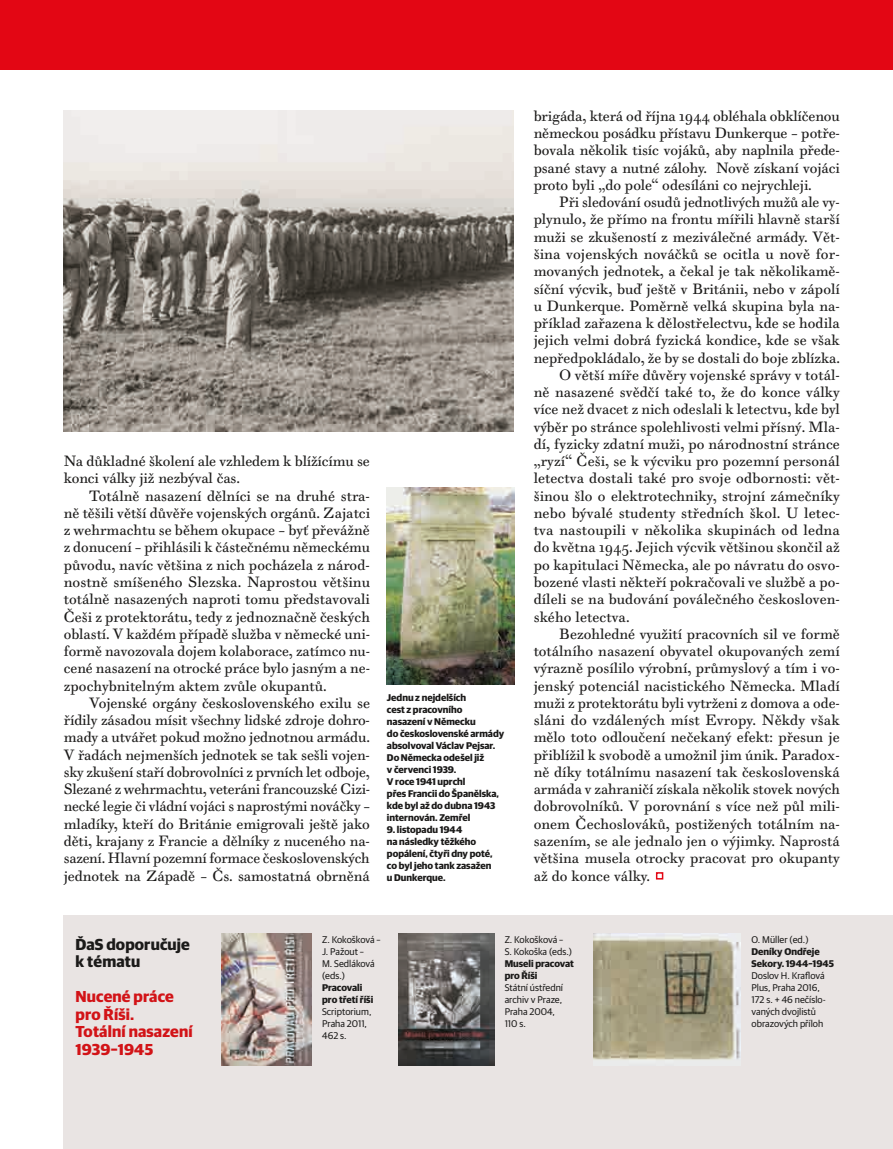
<style>
.page{position:relative;width:893px;height:1149px;background:#fff}
.page>*{position:absolute;margin:0;border:0;box-sizing:border-box;transform-origin:0 0}
.Knihy_k_tematu_-_Nad{font:700 15.9px/17.4px "Guardian Sans";letter-spacing:.01em;color:#d21317}
.Knihy_k_tematu_-_Nad-2{font:700 15.9px/17.4px "Guardian Sans";letter-spacing:.01em;color:#1b1a19}
.t1{font:14.25px/17.2px "Walbaum Text Pro";letter-spacing:-.005em;color:#1b1a19;text-align:justify}
.popiska{font:9.75px/12px "Guardian Sans";color:#1b1a19}
.popiska-2{font:700 9.75px/12px "Guardian Sans";color:#1b1a19}
.s1{font-weight:700}
</style>
<div class="page">
<div style="left:656px;top:871px;width:7px;height:8px;border:2px solid #e30614"></div>
<img style="left:387px;top:487px;width:127px;height:197px">
<img style="left:64px;top:110px;width:449px;height:321px">
<div style="left:0;top:0;width:893px;height:69px;background:#e30614"></div>
<div style="left:64px;top:914px;width:829px;height:234px;background:#e9e4e3"></div>
<img style="left:593px;top:933px;width:148px;height:129px">
<img style="left:222px;top:933px;width:89px;height:132px">
<img style="left:399px;top:933px;width:95px;height:132px">
<p class="t1" style="left:64px;top:453px;width:308px">Na důkladné školení ale vzhledem k blížícímu se konci války již nezbýval čas.</p>
<p class="t1" style="left:64px;top:487px;width:308px;text-indent:26px">Totálně nasazení dělníci se na druhé stra&shy;ně těšili větší důvěře vojenských orgánů. Zajatci z wehrmachtu se během okupace – byť převážně z donucení – přihlásili k částečnému německému původu, navíc většina z nich pocházela z národ&shy;nostně smíšeného Slezska. Naprostou většinu totálně nasazených naproti tomu představovali Češi z protektorátu, tedy z jednoznačně českých oblastí. V každém případě služba v německé uni&shy;formě navozovala dojem kolaborace, zatímco nu&shy;cené nasazení na otrocké práce bylo jasným a ne&shy;zpochybnitelným aktem zvůle okupantů.</p>
<p class="t1" style="left:64px;top:694px;width:308px;text-indent:26px">Vojenské orgány československého exilu se řídily zásadou mísit všechny lidské zdroje dohro&shy;mady a utvářet pokud možno jednotnou armádu.<br>V řadách nejmenších jednotek se tak sešli vojen&shy;sky zkušení staří dobrovolníci z prvních let odboje, Slezané z wehrmachtu, veteráni francouzské Cizi&shy;necké legie či vládní vojáci s naprostými nováčky – mladíky, kteří do Británie emigrovali ještě jako děti, krajany z Francie a dělníky z nuceného na&shy;sazení. Hlavní pozemní formace československých jednotek na Západě – Čs. samostatná obrněná</p>
<p class="popiska-2" style="left:387px;top:690px;width:119px">Jednu z nejdelších<br>cest z pracovního<br>nasazení v Německu<br>do československé armády absolvoval Václav Pejsar.<br>Do Německa odešel již<br>v červenci 1939.<br>V roce 1941 uprchl<br>přes Francii do Španělska, kde byl až do dubna 1943 internován. Zemřel</p>
<p class="popiska-2" style="left:387px;top:822px;width:107px">9. listopadu 1944<br>na následky těžkého popálení, čtyři dny poté, co byl jeho tank zasažen u Dunkerque.</p>
<p class="t1" style="left:534px;top:108px;width:308px">brigáda, která od října 1944 obléhala obklíčenou německou posádku přístavu Dunkerque – potře&shy;bovala několik tisíc vojáků, aby naplnila přede&shy;psané stavy a nutné zálohy. Nově získaní vojáci proto byli „do pole“ odesíláni co nejrychleji.</p>
<p class="t1" style="left:534px;top:194px;width:308px;text-indent:26px">Při sledování osudů jednotlivých mužů ale vy&shy;plynulo, že přímo na frontu mířili hlavně starší muži se zkušeností z meziválečné armády. Vět&shy;šina vojenských nováčků se ocitla u nově for&shy;movaných jednotek, a čekal je tak několikamě&shy;síční výcvik, buď ještě v Británii, nebo v zápolí u Dunkerque. Poměrně velká skupina byla na&shy;příklad zařazena k dělostřelectvu, kde se hodila jejich velmi dobrá fyzická kondice, kde se však nepředpokládalo, že by se dostali do boje zblízka.</p>
<p class="t1" style="left:534px;top:366px;width:308px;text-indent:26px">O větší míře důvěry vojenské správy v totál&shy;ně nasazené svědčí také to, že do konce války více než dvacet z nich odeslali k letectvu, kde byl výběr po stránce spolehlivosti velmi přísný. Mla&shy;dí, fyzicky zdatní muži, po národnostní stránce „ryzí“ Češi, se k výcviku pro pozemní personál letectva dostali také pro svoje odbornosti: vět&shy;šinou šlo o elektrotechniky, strojní zámečníky nebo bývalé studenty středních škol. U letec&shy;tva nastoupili v několika skupinách od ledna do května 1945. Jejich výcvik většinou skončil až po kapitulaci Německa, ale po návratu do osvo&shy;bozené vlasti někteří pokračovali ve službě a po&shy;díleli se na budování poválečného českosloven&shy;ského letectva.</p>
<p class="t1" style="left:534px;top:625px;width:308px;text-indent:26px">Bezohledné využití pracovních sil ve formě totálního nasazení obyvatel okupovaných zemí výrazně posílilo výrobní, průmyslový a tím i vo&shy;jenský potenciál nacistického Německa. Mladí muži z protektorátu byli vytrženi z domova a ode&shy;sláni do vzdálených míst Evropy. Někdy však mělo toto odloučení nečekaný efekt: přesun je přiblížil k svobodě a umožnil jim únik. Paradox&shy;ně díky totálnímu nasazení tak československá armáda v zahraničí získala několik stovek nových dobrovolníků. V porovnání s více než půl mili&shy;onem Čechoslováků, postižených totálním na&shy;sazením, se ale jednalo jen o výjimky. Naprostá většina musela otrocky pracovat pro okupanty až do konce války.</p>
<p class="Knihy_k_tematu_-_Nad-2" style="left:75px;top:933px;width:116px">ĎaS doporučuje k tématu</p>
<p class="Knihy_k_tematu_-_Nad" style="left:75px;top:986px;width:119px">Nucené práce pro Říši.<br>Totální nasazení<br>1939–1945</p>
<p class="popiska" style="left:322px;top:932px;width:60px">Z. Kokošková –<br>J. Pažout –<br>M. Sedláková (eds.)<br><span class="s1">Pracovali<br>pro třetí říši<br></span>Scriptorium,<br>Praha 2011,<br>462 s.</p>
<p class="popiska" style="left:505px;top:932px;width:69px">Z. Kokošková –<br>S. Kokoška (eds.)</p>
<p class="popiska" style="left:505px;top:956px;width:71px"><span class="s1">Museli pracovat pro Říši<br></span>Státní ústřední archiv v Praze,<br>Praha 2004,</p>
<p class="popiska" style="left:505px;top:1016px;width:23px">110 s.</p>
<p class="popiska" style="left:752px;top:932px;width:84px">O. Müller (ed.)<br><span class="s1">Deníky Ondřeje<br>Sekory. 1944–1945<br></span>Doslov H. Kraflová</p>
<p class="popiska" style="left:752px;top:980px;width:70px">Plus, Praha 2016,</p>
<p class="popiska" style="left:752px;top:992px;width:76px">172 s. + 46 nečíslo&shy;vaných dvojlistů obrazových příloh</p>
</div>
